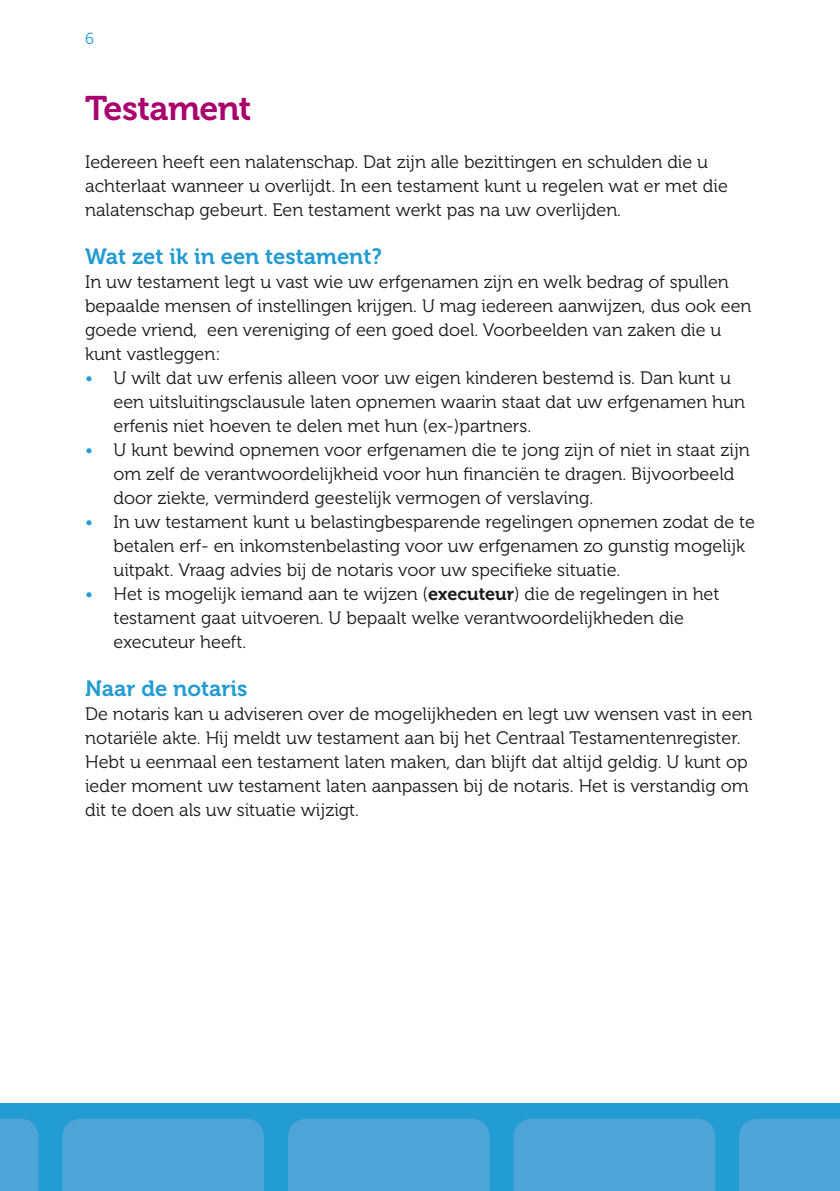
<style>
.page{position:relative;width:840px;height:1191px;background:#fff}
.page>*{position:absolute;margin:0;border:0;box-sizing:border-box;transform-origin:0 0}
.t1{font:34px "Museo 700";letter-spacing:-.015em;color:#a9006d}
.t2{font:22px "Museo 700";color:#239bd3}
.t3{font:18px/24px "Museo 300";color:#1a171c}
.t4{font:16px "Museo 300";color:#239bd3}
.s1{color:#239bd3}
.s2{font-family:"Museo 700"}
</style>
<div class="page">
<div style="left:0;top:1103px;width:839px;height:88px;background:#239bd3"></div>
<div style="left:62px;top:1118px;width:202px;height:73px;background:#4ea4d7"></div>
<div style="left:739px;top:1118px;width:100px;height:73px;background:#4ea4d7"></div>
<div style="left:0;top:1118px;width:38px;height:73px;background:#4ea4d7"></div>
<div style="left:513px;top:1118px;width:201px;height:73px;background:#4ea4d7"></div>
<div style="left:288px;top:1118px;width:201px;height:73px;background:#4ea4d7"></div>
<p class="t4" style="left:85px;top:30px;width:10px">6</p>
<h1 class="t1" style="left:85px;top:89px;width:168px">Testament</h1>
<p class="t3" style="left:85px;top:150px;width:644px">Iedereen heeft een nalatenschap. Dat zijn alle bezittingen en schulden die u achterlaat wanneer u overlijdt. In een testament kunt u regelen wat er met die nalatenschap gebeurt. Een testament werkt pas na uw overlijden.</p>
<p class="t2" style="left:85px;top:244px;width:298px">Wat zet ik in een testament?</p>
<p class="t3" style="left:85px;top:270px;width:667px">In uw testament legt u vast wie uw erfgenamen zijn en welk bedrag of spullen bepaalde mensen of instellingen krijgen. U mag iedereen aanwijzen, dus ook een goede vriend, een vereniging of een goed doel. Voorbeelden van zaken die u kunt vastleggen:</p>
<p class="t3" style="left:113px;top:366px;width:632px;text-indent:-28px"><span class="s1">•</span> U wilt dat uw erfenis alleen voor uw eigen kinderen bestemd is. Dan kunt u een uitsluitingsclausule laten opnemen waarin staat dat uw erfgenamen hun erfenis niet hoeven te delen met hun (ex-)partners.</p>
<p class="t3" style="left:113px;top:438px;width:637px;text-indent:-28px"><span class="s1">•</span> U kunt bewind opnemen voor erfgenamen die te jong zijn of niet in staat zijn om zelf de verantwoordelijkheid voor hun financiën te dragen. Bijvoorbeeld door ziekte, verminderd geestelijk vermogen of verslaving.</p>
<p class="t3" style="left:113px;top:510px;width:642px;text-indent:-28px"><span class="s1">•</span> In uw testament kunt u belastingbesparende regelingen opnemen zodat de te betalen erf- en inkomstenbelasting voor uw erfgenamen zo gunstig mogelijk uitpakt. Vraag advies bij de notaris voor uw specifieke situatie.</p>
<p class="t3" style="left:113px;top:582px;width:607px;text-indent:-28px"><span class="s1">•</span> Het is mogelijk iemand aan te wijzen (<span class="s2">executeur</span>) die de regelingen in het testament gaat uitvoeren. U bepaalt welke verantwoordelijkheden die executeur heeft.</p>
<p class="t2" style="left:85px;top:676px;width:164px">Naar de notaris</p>
<p class="t3" style="left:85px;top:702px;width:668px">De notaris kan u adviseren over de mogelijkheden en legt uw wensen vast in een notariële akte. Hij meldt uw testament aan bij het Centraal Testamentenregister.<br>Hebt u eenmaal een testament laten maken, dan blijft dat altijd geldig. U kunt op ieder moment uw testament laten aanpassen bij de notaris. Het is verstandig om dit te doen als uw situatie wijzigt.</p>
</div>
